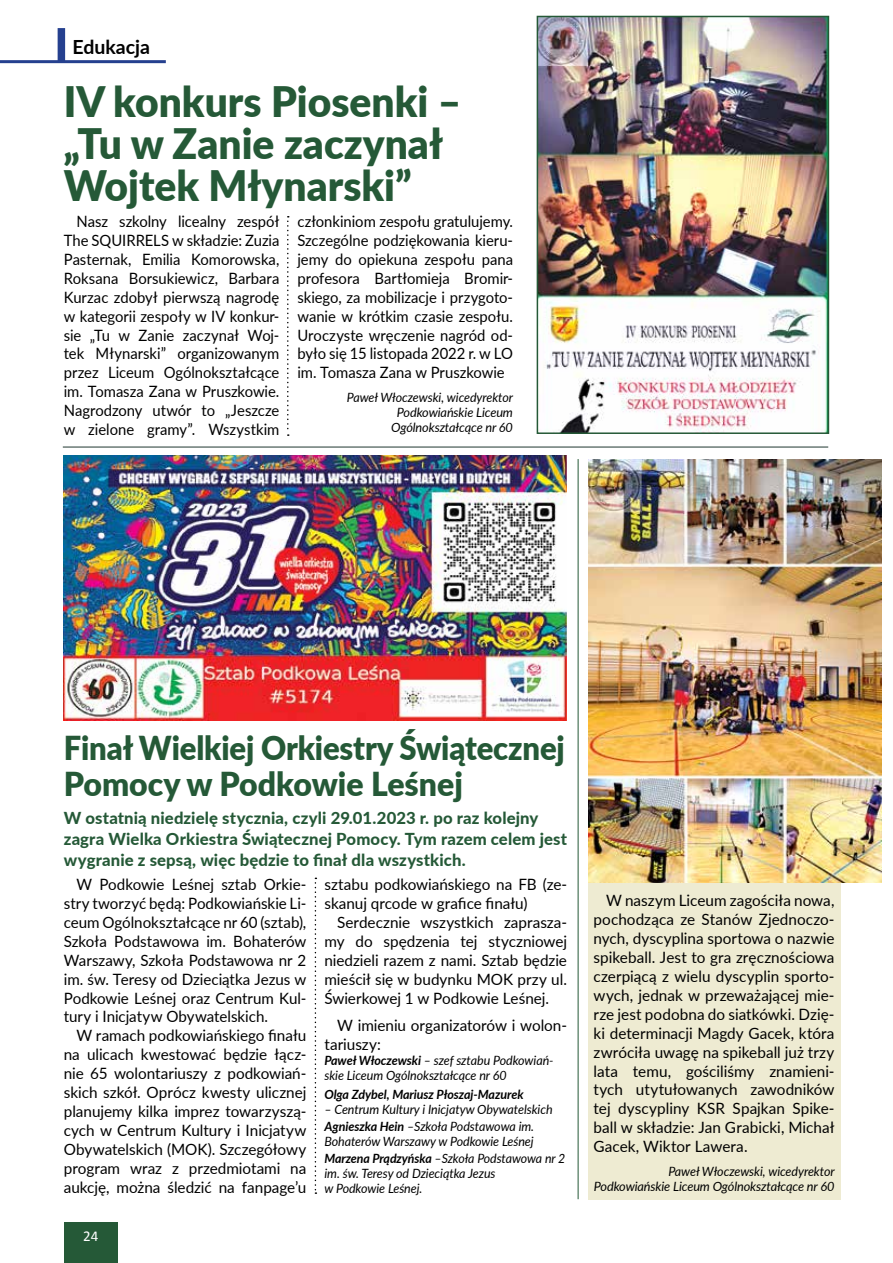
<style>
.page{position:relative;width:893px;height:1263px;background:#fff}
.page>*{position:absolute;margin:0;border:0;box-sizing:border-box;transform-origin:0 0}
.t1{font:900 42px/42px "Lato";color:#255937}
.t2{font:900 33px/36px "Lato";letter-spacing:-.005em;color:#255937;scale:.94 1}
.t3{font:700 19.5px "Lato";color:#000}
.t4{font:800 16.5px/21px "Lato";letter-spacing:.01em;color:#255937}
.t5{font:15.6px/18.9px "Lato";color:#000;text-align:justify}
.t6{font:15.6px/18.9px "Lato";color:#000;text-align:justify;scale:.95 1}
.t7{font:15px "Calibri";color:#fff}
.t8{font:italic 12.75px/15px "Lato";letter-spacing:-.005em;color:#000}
.t9{font:italic 700 12.75px "Lato";letter-spacing:-.005em;color:#000}
.s1{font-weight:700}
</style>
<div class="page">
<svg style="left:315px;top:878px;width:1px;height:316px"></svg>
<svg style="left:287px;top:216px;width:2px;height:220px"></svg>
<div style="left:588px;top:872px;width:252px;height:327px;background:#eeebd2"></div>
<hr style="left:63px;top:447px;width:765px;height:1px;background:#203731">
<hr style="left:0;top:60px;width:166px;height:3px;background:#25408f">
<div style="left:58px;top:28px;width:7px;height:34px;background:#25408f"></div>
<div style="left:64px;top:1222px;width:54px;height:41px;background:#255937"></div>
<img style="left:540px;top:19px;width:286px;height:412px">
<div style="left:537px;top:16px;width:292px;height:418px;border:2px solid #255937"></div>
<img style="left:64px;top:455px;width:503px;height:266px">
<img style="left:588px;top:459px;width:294px;height:423px">
<hr style="left:578px;top:459px;width:1px;height:740px;background:#255937">
<p class="t3" style="left:72px;top:33px;width:79px">Edukacja</p>
<h1 class="t1" style="left:64px;top:78px;width:399px">IV konkurs Piosenki – „Tu w Zanie zaczynał<br>Wojtek Młynarski”</h1>
<p class="t6" style="left:64px;top:211px;width:228px;text-indent:13px">Nasz szkolny licealny zespół The SQUIRRELS w składzie: Zuzia Pasternak, Emilia Komorowska, Roksana Borsukiewicz, Barbara Kurzac zdobył pierwszą nagrodę w kategorii zespoły w IV konkur&shy;sie „Tu w Zanie zaczynał Woj&shy;tek Młynarski” organizowanym przez Liceum Ogólnokształcące im. Tomasza Zana w Pruszkowie.<br>Nagrodzony utwór to „Jeszcze w zielone gramy”. Wszystkim</p>
<p class="t6" style="left:297px;top:211px;width:228px">członkiniom zespołu gratulujemy.<br>Szczególne podziękowania kieru&shy;jemy do opiekuna zespołu pana profesora Bartłomieja Bromir&shy;skiego, za mobilizacje i przygoto&shy;wanie w krótkim czasie zespołu.<br>Uroczyste wręczenie nagród od&shy;było się 15 listopada 2022 r. w LO im. Tomasza Zana w Pruszkowie</p>
<p class="t8" style="left:347px;top:389px;width:168px;text-align:right">Paweł Włoczewski, wicedyrektor<br>Podkowiańskie Liceum<br>Ogólnokształcące nr 60</p>
<h2 class="t2" style="left:64px;top:728px;width:535px">Finał Wielkiej Orkiestry Świątecznej<br>Pomocy w Podkowie Leśnej</h2>
<p class="t4" style="left:64px;top:807px;width:505px">W ostatnią niedzielę stycznia, czyli 29.01.2023 r. po raz kolejny zagra Wielka Orkiestra Świątecznej Pomocy. Tym razem celem jest wygranie z sepsą, więc będzie to finał dla wszystkich.</p>
<p class="t5" style="left:64px;top:874px;width:244px;text-indent:13px">W Podkowie Leśnej sztab Orkie&shy;stry tworzyć będą: Podkowiańskie Li&shy;ceum Ogólnokształcące nr 60 (sztab), Szkoła Podstawowa im. Bohaterów Warszawy, Szkoła Podstawowa nr 2 im. św. Teresy od Dzieciątka Jezus w Podkowie Leśnej oraz Centrum Kul&shy;tury i Inicjatyw Obywatelskich.</p>
<p class="t5" style="left:64px;top:1025px;width:244px;text-indent:13px">W ramach podkowiańskiego finału na ulicach kwestować będzie łącz&shy;nie 65 wolontariuszy z podkowiań&shy;skich szkół. Oprócz kwesty ulicznej planujemy kilka imprez towarzyszą&shy;cych w Centrum Kultury i Inicjatyw Obywatelskich (MOK). Szczegółowy program wraz z przedmiotami na aukcję, można śledzić na fanpage’u</p>
<p class="t7" style="left:83px;top:1227px;width:17px">24</p>
<p class="t5" style="left:324px;top:874px;width:244px">sztabu podkowiańskiego na FB (ze&shy;skanuj qrcode w grafice finału)</p>
<p class="t5" style="left:324px;top:912px;width:244px;text-indent:13px">Serdecznie wszystkich zaprasza&shy;my do spędzenia tej styczniowej niedzieli razem z nami. Sztab będzie mieścił się w budynku MOK przy ul.<br>Świerkowej 1 w Podkowie Leśnej.</p>
<p class="t5" style="left:324px;top:1015px;width:244px;text-indent:13px">W imieniu organizatorów i wolon&shy;tariuszy:</p>
<p class="t8" style="left:324px;top:1052px;width:231px"><span class="s1">Paweł Włoczewski</span> – szef sztabu Podkowiań&shy;skie Liceum Ogólnokształcące nr 60</p>
<p class="t9" style="left:324px;top:1085px;width:201px">Olga Zdybel, Mariusz Płoszaj-Mazurek</p>
<p class="t8" style="left:324px;top:1100px;width:230px;line-height:17.1px">– Centrum Kultury i Inicjatyw Obywatelskich<br><span class="s1">Agnieszka Hein</span> –Szkoła Podstawowa im.</p>
<p class="t8" style="left:324px;top:1132px;width:243px;line-height:17.1px">Bohaterów Warszawy w Podkowie Leśnej<br><span class="s1">Marzena Prądzyńska</span> –Szkoła Podstawowa nr 2</p>
<p class="t8" style="left:324px;top:1166px;width:173px">im. św. Teresy od Dzieciątka Jezus w Podkowie Leśnej.</p>
<p class="t5" style="left:594px;top:891px;width:242px;text-indent:13px">W naszym Liceum zagościła nowa, pochodząca ze Stanów Zjednoczo&shy;nych, dyscyplina sportowa o nazwie spikeball. Jest to gra zręcznościowa czerpiącą z wielu dyscyplin sporto&shy;wych, jednak w przeważającej mie&shy;rze jest podobna do siatkówki. Dzię&shy;ki determinacji Magdy Gacek, która zwróciła uwagę na spikeball już trzy lata temu, gościliśmy znamieni&shy;tych utytułowanych zawodników tej dyscypliny KSR Spajkan Spike&shy;ball w składzie: Jan Grabicki, Michał Gacek, Wiktor Lawera.</p>
<p class="t8" style="left:594px;top:1163px;width:242px;text-align:right">Paweł Włoczewski, wicedyrektor<br>Podkowiańskie Liceum Ogólnokształcące nr 60</p>
</div>
